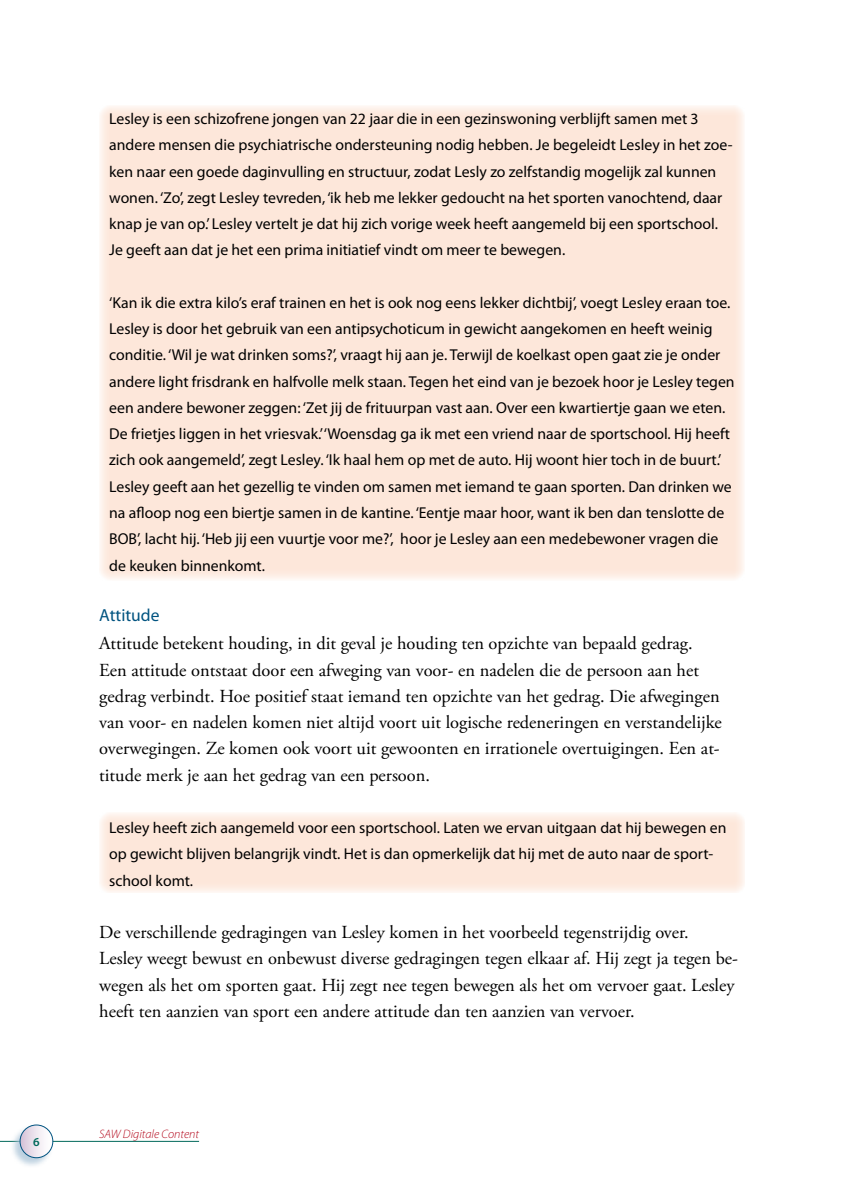
<style>
.page{position:relative;width:844px;height:1191px;background:#fff}
.page>*{position:absolute;margin:0;border:0;box-sizing:border-box;transform-origin:0 0}
.t1{font:18.38px/26.2px "Adobe Garamond Pro";color:#000}
.t2{font:17.5px "Myriad Pro";color:#005380}
.t3{font:15.75px/26.2px "Myriad Pro";color:#000}
.t4{font:italic 300 12.25px "Myriad Pro";color:#b3071b}
.t5{font:600 12.25px "Myriad Pro";color:#00685b}
</style>
<div class="page">
<div style="left:99px;top:105px;width:645px;height:475px;background:#fde7da"></div>
<div style="left:99px;top:812px;width:645px;height:80px;background:#fde7da"></div>
<hr style="left:0;top:1141px;width:199px;height:1px;background:#00685b">
<div style="left:9px;top:1124px;width:44px;height:43px;background:#a8c2d6;opacity:.75"></div>
<svg style="left:20px;top:1125px;width:33px;height:32px"></svg>
<div style="left:20px;top:1124px;width:33px;height:34px;border:1px solid #005380;border-radius:50%"></div>
<p class="t5" style="left:33px;top:1133px;width:8px">6</p>
<p class="t3" style="left:109px;top:105px;width:624px">Lesley is een schizofrene jongen van 22 jaar die in een gezinswoning verblijft samen met 3 andere mensen die psychiatrische ondersteuning nodig hebben. Je begeleidt Lesley in het zoe&shy;ken naar een goede daginvulling en structuur, zodat Lesly zo zelfstandig mogelijk zal kunnen wonen. ‘Zo’, zegt Lesley tevreden, ‘ik heb me lekker gedoucht na het sporten vanochtend, daar knap je van op.’ Lesley vertelt je dat hij zich vorige week heeft aangemeld bij een sportschool.<br>Je geeft aan dat je het een prima initiatief vindt om meer te bewegen.</p>
<p class="t3" style="left:109px;top:289px;width:626px">‘Kan ik die extra kilo’s eraf trainen en het is ook nog eens lekker dichtbij’, voegt Lesley eraan toe.<br>Lesley is door het gebruik van een antipsychoticum in gewicht aangekomen en heeft weinig conditie. ‘Wil je wat drinken soms?’, vraagt hij aan je. Terwijl de koelkast open gaat zie je onder andere light frisdrank en halfvolle melk staan. Tegen het eind van je bezoek hoor je Lesley tegen een andere bewoner zeggen: ‘Zet jij de frituurpan vast aan. Over een kwartiertje gaan we eten.<br>De frietjes liggen in het vriesvak.’‘Woensdag ga ik met een vriend naar de sportschool. Hij heeft zich ook aangemeld’, zegt Lesley. ‘Ik haal hem op met de auto. Hij woont hier toch in de buurt.’ Lesley geeft aan het gezellig te vinden om samen met iemand te gaan sporten. Dan drinken we na afloop nog een biertje samen in de kantine. ‘Eentje maar hoor, want ik ben dan tenslotte de BOB’, lacht hij. ‘Heb jij een vuurtje voor me?’, hoor je Lesley aan een medebewoner vragen die de keuken binnenkomt.</p>
<p class="t2" style="left:99px;top:604px;width:62px">Attitude</p>
<p class="t1" style="left:99px;top:631px;width:624px">Attitude betekent houding, in dit geval je houding ten opzichte van bepaald gedrag.<br>Een attitude ontstaat door een afweging van voor- en nadelen die de persoon aan het gedrag verbindt. Hoe positief staat iemand ten opzichte van het gedrag. Die afwegingen van voor- en nadelen komen niet altijd voort uit logische redeneringen en verstandelijke overwegingen. Ze komen ook voort uit gewoonten en irrationele overtuigingen. Een at&shy;titude merk je aan het gedrag van een persoon.</p>
<p class="t3" style="left:109px;top:814px;width:618px">Lesley heeft zich aangemeld voor een sportschool. Laten we ervan uitgaan dat hij bewegen en op gewicht blijven belangrijk vindt. Het is dan opmerkelijk dat hij met de auto naar de sport&shy;school komt.</p>
<p class="t1" style="left:99px;top:919px;width:640px">De verschillende gedragingen van Lesley komen in het voorbeeld tegenstrijdig over.<br>Lesley weegt bewust en onbewust diverse gedragingen tegen elkaar af. Hij zegt ja tegen be&shy;wegen als het om sporten gaat. Hij zegt nee tegen bewegen als het om vervoer gaat. Lesley heeft ten aanzien van sport een andere attitude dan ten aanzien van vervoer.</p>
<p class="t4" style="left:99px;top:1127px;width:101px">SAW Digitale Content</p>
</div>
